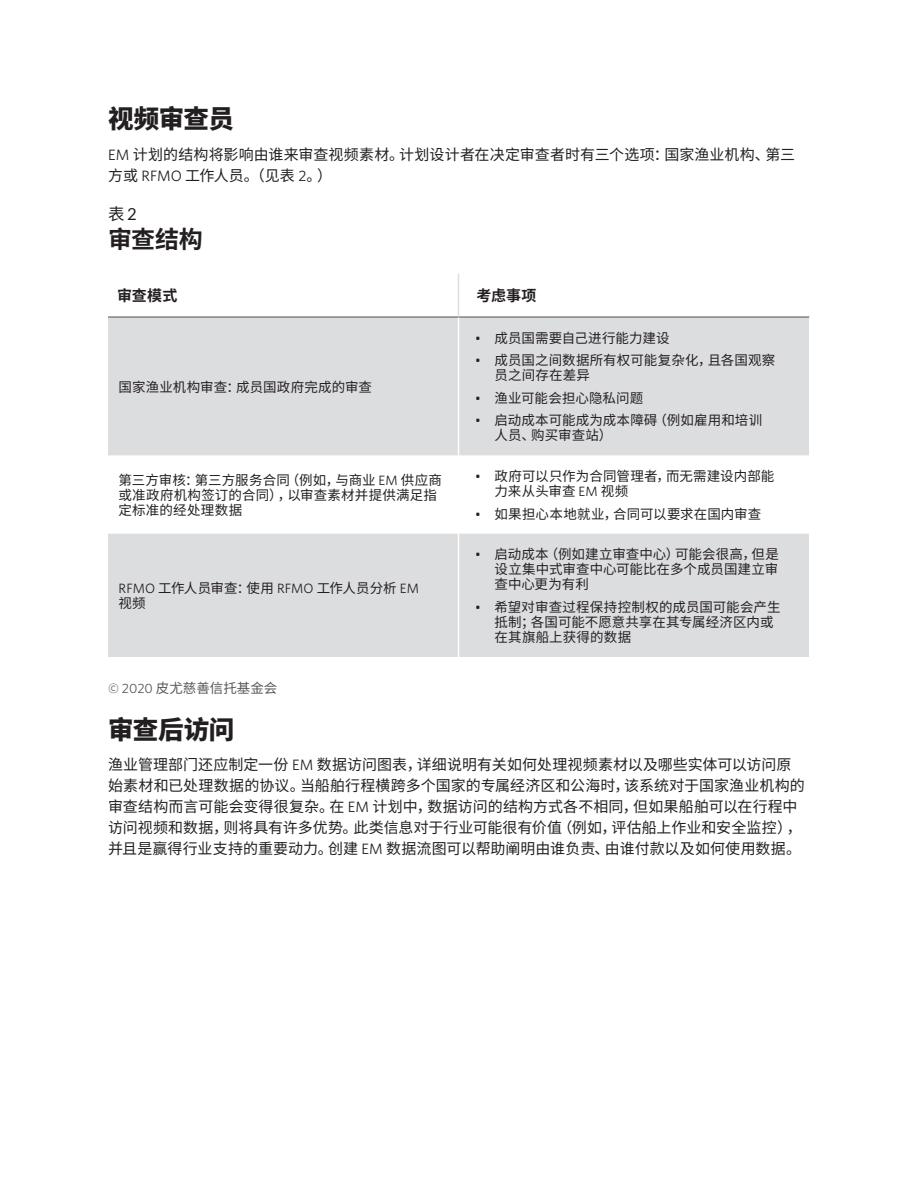
<style>
.page{position:relative;width:918px;height:1188px;background:#fff}
.page>*{position:absolute;margin:0;border:0;box-sizing:border-box;transform-origin:0 0}
.t1{font:900 25.5px "Noto Sans CJ Ksc";letter-spacing:-.015em;color:#231f20}
.HED{font:700 24px "Noto Sans CJ Ksc";color:#231f20}
.Figure{font:16.5px "Noto Sans CJ Ksc";color:#231f20}
.Body{font:15px/21px "Noto Sans CJ Ksc";letter-spacing:.005em;color:#231f20}
.Table-H1__center{font:700 15px "Noto Sans CJ Ksc";letter-spacing:.005em;color:#231f20}
.Table-Body{font:13.5px/15px "Noto Sans CJ Ksc";letter-spacing:.005em;color:#231f20}
.Source{font:13.5px "Noto Sans CJ Ksc";color:#57585a}
.s1{font-family:"Whitney"}
.s2{font-family:"Lato"}
</style>
<div class="page">
<svg style="left:108px;top:318px;width:701px;height:339px;fill:#dcdddf"></svg>
<hr style="left:108px;top:316px;width:351px;height:2px;background:#808285">
<hr style="left:459px;top:316px;width:350px;height:2px;background:#808285">
<hr style="left:458px;top:318px;width:1px;height:137px;background:#fff">
<hr style="left:458px;top:455px;width:1px;height:79px;background:#fff">
<hr style="left:458px;top:534px;width:1px;height:123px;background:#fff">
<hr style="left:458px;top:274px;width:1px;height:42px;background:#dcdddf">
<h1 class="t1" style="left:108px;top:105px;width:128px">视频审查员</h1>
<p class="Body" style="left:108px;top:144px;width:689px"><span class="s1">EM</span> 计划的结构将影响由谁来审查视频素材。计划设计者在决定审查者时有三个选项：国家渔业机构、第三方或 <span class="s1">RFMO</span> 工作人员。（见表 <span class="s1">2</span>。）</p>
<p class="Figure" style="left:108px;top:204px;width:30px">表 <span class="s2">2</span></p>
<p class="HED" style="left:108px;top:226px;width:96px">审查结构</p>
<p class="Table-H1__center" style="left:117px;top:287px;width:62px">审查模式</p>
<p class="Table-H1__center" style="left:477px;top:287px;width:62px">考虑事项</p>
<p class="Table-Body" style="left:118px;top:379px;width:255px">国家渔业机构审查：成员国政府完成的审查</p>
<p class="Table-Body" style="left:475px;top:331px;width:196px"><span class="s1">•</span> 成员国需要自己进行能力建设</p>
<p class="Table-Body" style="left:495px;top:353px;width:282px;text-indent:-20px"><span class="s1">•</span> 成员国之间数据所有权可能复杂化，且各国观察员之间存在差异</p>
<p class="Table-Body" style="left:475px;top:391px;width:170px"><span class="s1">•</span> 渔业可能会担心隐私问题</p>
<p class="Table-Body" style="left:495px;top:413px;width:269px;text-indent:-20px"><span class="s1">•</span> 启动成本可能成为成本障碍（例如雇用和培训人员、购买审查站）</p>
<p class="Table-Body" style="left:118px;top:473px;width:325px">第三方审核：第三方服务合同（例如，与商业 <span class="s1">EM</span> 供应商或准政府机构签订的合同），以审查素材并提供满足指定标准的经处理数据</p>
<p class="Table-Body" style="left:495px;top:469px;width:281px;text-indent:-20px"><span class="s1">•</span> 政府可以只作为合同管理者，而无需建设内部能力来从头审查 <span class="s1">EM</span> 视频</p>
<p class="Table-Body" style="left:475px;top:507px;width:288px"><span class="s1">•</span> 如果担心本地就业，合同可以要求在国内审查</p>
<p class="Table-Body" style="left:118px;top:581px;width:302px"><span class="s1">RFMO</span> 工作人员审查：使用 <span class="s1">RFMO</span> 工作人员分析 <span class="s1">EM</span>视频</p>
<p class="Source" style="left:108px;top:680px;width:171px"><span class="s1">© 2020</span> 皮尤慈善信托基金会</p>
<p class="Table-Body" style="left:495px;top:547px;width:286px;text-align:justify;text-indent:-20px"><span class="s1">•</span> 启动成本（例如建立审查中心）可能会很高，但是设立集中式审查中心可能比在多个成员国建立审查中心更为有利</p>
<p class="Table-Body" style="left:495px;top:600px;width:288px;text-indent:-20px"><span class="s1">•</span> 希望对审查过程保持控制权的成员国可能会产生抵制；各国可能不愿意共享在其专属经济区内或在其旗船上获得的数据</p>
<h1 class="t1" style="left:108px;top:715px;width:128px">审查后访问</h1>
<p class="Body" style="left:108px;top:754px;width:698px">渔业管理部门还应制定一份 <span class="s1">EM</span> 数据访问图表，详细说明有关如何处理视频素材以及哪些实体可以访问原始素材和已处理数据的协议。当船舶行程横跨多个国家的专属经济区和公海时，该系统对于国家渔业机构的审查结构而言可能会变得很复杂。在 <span class="s1">EM</span> 计划中，数据访问的结构方式各不相同，但如果船舶可以在行程中访问视频和数据，则将具有许多优势。此类信息对于行业可能很有价值（例如，评估船上作业和安全监控），并且是赢得行业支持的重要动力。创建 <span class="s1">EM</span> 数据流图可以帮助阐明由谁负责、由谁付款以及如何使用数据。</p>
</div>
